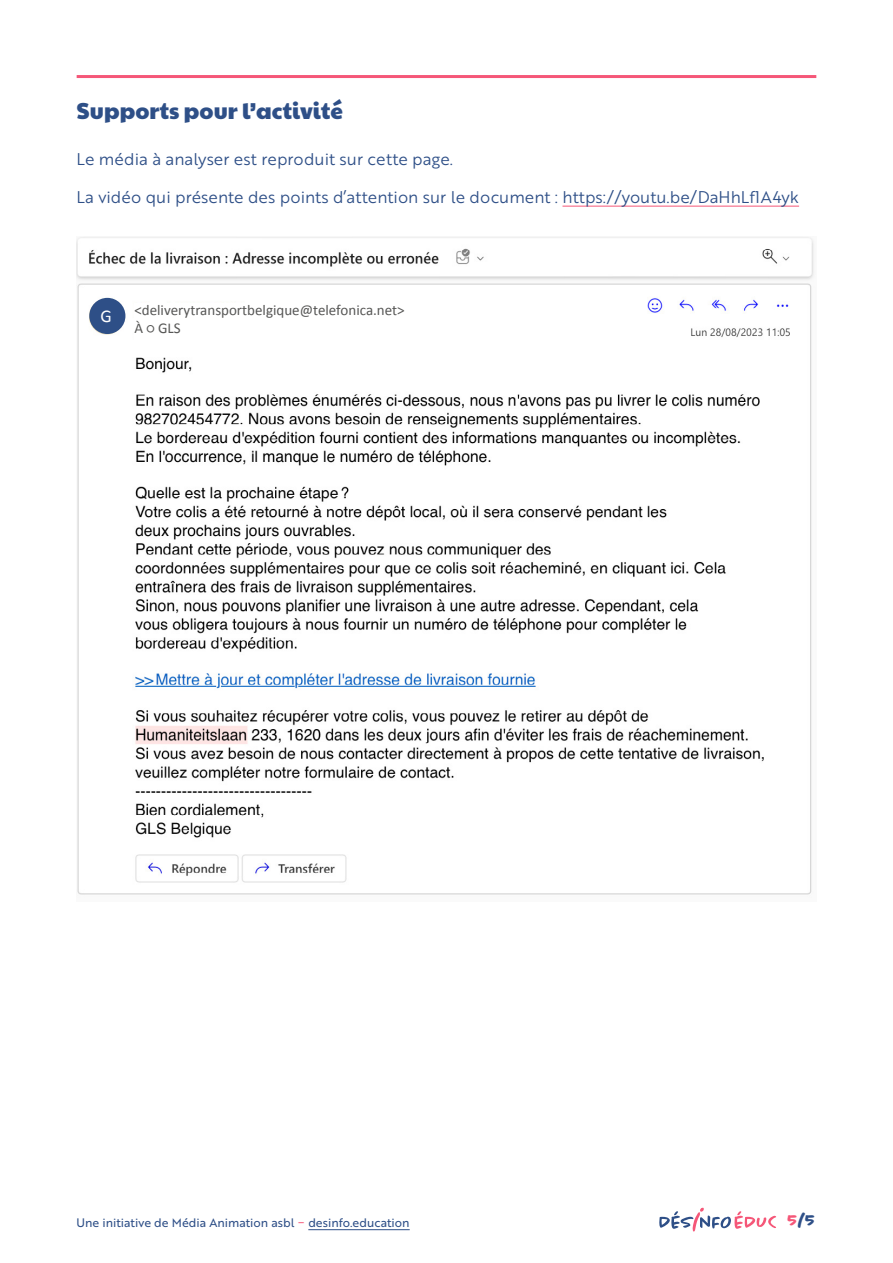
<style>
.page{position:relative;width:893px;height:1263px;background:#fff}
.page>*{position:absolute;margin:0;border:0;box-sizing:border-box;transform-origin:0 0}
.Titre1{font:22.5px "Paytone One";color:#2e4f87}
.t1{font:700 18px "Chantal";color:#2e4f87}
.Titre_1_bordure{font:18px "Calibri";color:#fff}
.Txt{font:16.5px "Brother 1816 Book";color:#2e4f87}
.Titre_1_bordure-2{font:15px "Calibri";color:#575756}
.t2{font:12px "Brother 1816 Regular";color:#2e4f87}
.s1{color:#f55778}
</style>
<div class="page">
<hr style="left:308px;top:1229px;width:102px;height:1px;background:#2e4f87">
<svg style="left:659px;top:1208px;width:117px;height:23px"></svg>
<hr style="left:77px;top:75px;width:739px;height:3px;background:#f55778">
<hr style="left:562px;top:206px;width:237px;height:1px;background:#f55778">
<img style="left:77px;top:237px;width:737px;height:658px">
<div style="left:134px;top:303px;width:357px;height:44px;background:#fff"></div>
<div style="left:89px;top:298px;width:36px;height:36px;background:#2e4f87;border-radius:50%"></div>
<p class="Titre1" style="left:77px;top:90px;width:268px">Supports pour l’activité</p>
<p class="Txt" style="left:77px;top:147px;width:378px">Le média à analyser est reproduit sur cette page.</p>
<p class="Txt" style="left:77px;top:185px;width:724px">La vidéo qui présente des points d’attention sur le document : https://youtu.be/DaHhLf1A4yk</p>
<p class="Titre_1_bordure" style="left:101px;top:304px;width:13px">G</p>
<p class="Titre_1_bordure-2" style="left:134px;top:300px;width:272px">&lt;deliverytransportbelgique@telefonica.net&gt;</p>
<p class="Titre_1_bordure-2" style="left:134px;top:318px;width:48px">À ○ GLS</p>
<p class="t2" style="left:77px;top:1214px;width:335px">Une initiative de Média Animation asbl <span class="s1">−</span> desinfo.education</p>
<p class="t1" style="left:788px;top:1210px;width:30px"><span class="s1">5</span>/5</p>
</div>
